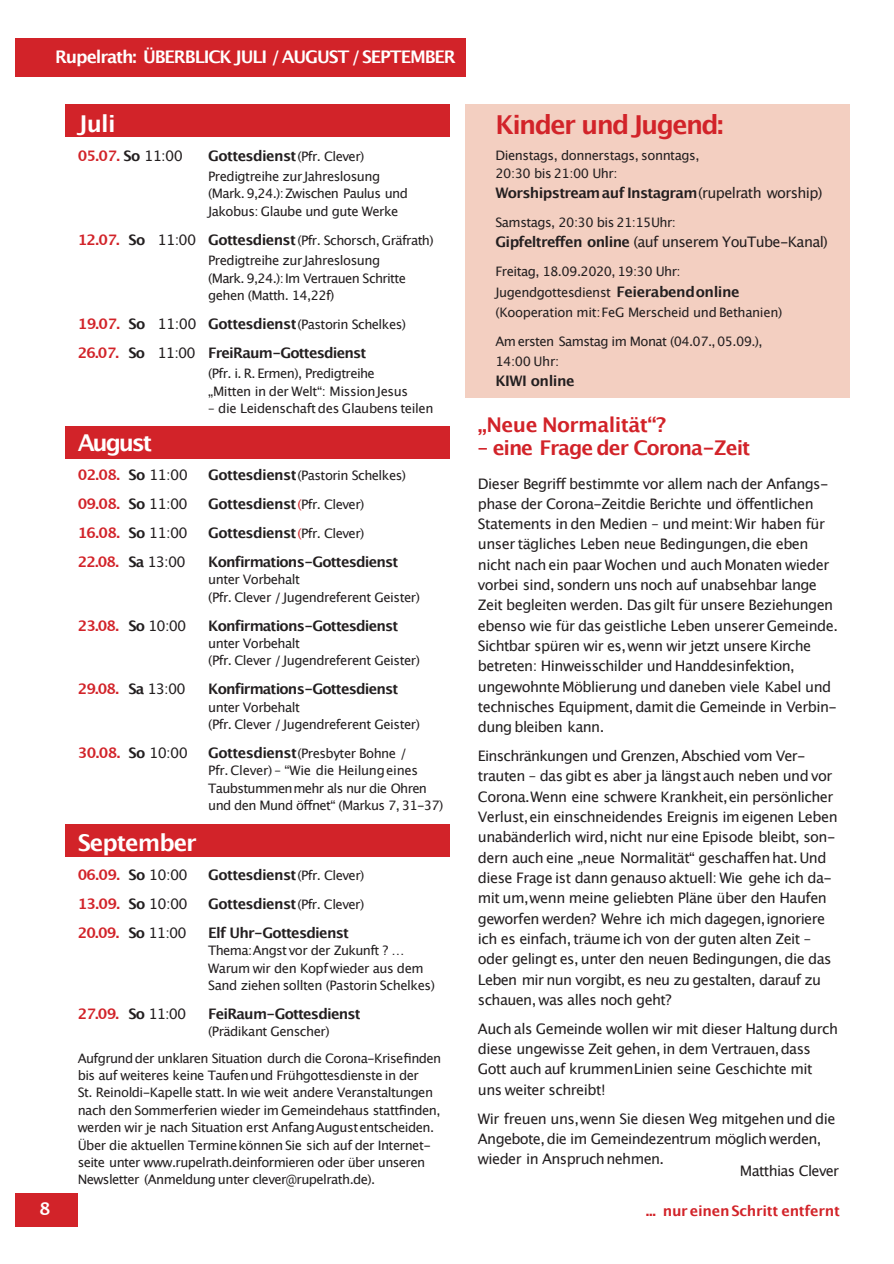
<style>
.page{position:relative;width:894px;height:1264px;background:#fff}
.page>*{position:absolute;margin:0;border:0;box-sizing:border-box;transform-origin:0 0}
.t1{font:26.1px "font 0000000024 ad 3 fb 3";letter-spacing:-.065em;color:#d22329}
.t2{font:23.25px "font 0000000024 ad 3 fb 3";letter-spacing:-.045em;color:#fff}
.t3{font:20.25px "font 0000000024 ad 3 fb 3";letter-spacing:-.05em;color:#d22329}
.t4{font:20.25px "font 0000000024 ad 3 fb 3";letter-spacing:-.03em;color:#d22329}
.t5{font:17.4px "font 0000000024 ad 3 fb 3";letter-spacing:-.065em;color:#fff}
.t6{font:14.55px/20.2px "font 0000000024 ad 3 fb 3";letter-spacing:-.04em;color:#231f20}
.t7{font:14.55px "font 0000000024 ad 3 fb 3";letter-spacing:-.02em;color:#d22329}
.t8{font:13.05px/17.4px "font 0000000024 ad 3 fb 3";letter-spacing:-.04em;color:#231f20}
.s1{color:#d22329}
.s2{font-size:13.05px}
.s3{font-size:14.55px;color:#d22329}
.s4{font-size:14.55px}
.s5{font-size:13.05px;color:#d22329}
</style>
<div class="page">
<div style="left:15px;top:1192px;width:62px;height:33px;background:#d22329"></div>
<div style="left:465px;top:104px;width:384px;height:293px;background:#f3cfc1"></div>
<div style="left:65px;top:426px;width:384px;height:33px;background:#d22329"></div>
<div style="left:15px;top:38px;width:450px;height:39px;background:#d22329"></div>
<div style="left:15px;top:1194px;width:63px;height:33px;background:#d22329"></div>
<div style="left:65px;top:104px;width:384px;height:32px;background:#d22329"></div>
<div style="left:65px;top:824px;width:384px;height:33px;background:#d22329"></div>
<p class="t5" style="left:55px;top:46px;width:178px">Rupelrath: ÜBERBLICK</p>
<p class="t5" style="left:77px;top:46px;width:380px">Rupelrath: THEMA JULI /AUGUST/SEPTEMBER</p>
<h2 class="t2" style="left:78px;top:109px;width:39px">Juli</h2>
<p class="t6" style="left:78px;top:145px;width:107px"><span class="s1">05.07.</span> So 11:00</p>
<p class="t6" style="left:208px;top:145px;width:158px">Gottesdienst<span class="s2">(Pfr. Clever)</span></p>
<p class="t8" style="left:208px;top:167px;width:201px">Predigtreihe zur Jahreslosung (Mark. 9,24.):Zwischen Paulus und<br>Jakobus: Glaube und gute Werke</p>
<p class="t8" style="left:208px;top:230px;width:227px;line-height:20.2px;text-indent:-130px"><span class="s3">12.07.</span> <span class="s4">So 11:00 Gottesdienst</span>(Pfr. Schorsch, Gräfrath)<br>Predigtreihe zur Jahreslosung</p>
<p class="t8" style="left:208px;top:269px;width:199px">(Mark. 9,24.):Im Vertrauen Schritte gehen (Matth. 14,22f)</p>
<p class="t6" style="left:78px;top:309px;width:330px;line-height:29px"><span class="s1">19.07.</span> So 11:00 Gottesdienst<span class="s2">(Pastorin Schelkes)<br></span><span class="s1">26.07.</span> So 11:00 FreiRaum-Gottesdienst</p>
<p class="t8" style="left:208px;top:365px;width:201px">(Pfr. i. R. Ermen), Predigtreihe „Mitten in der Welt“: MissionJesus</p>
<p class="t8" style="left:208px;top:399px;width:227px">– die Leidenschaft des Glaubens teilen</p>
<h2 class="t2" style="left:78px;top:428px;width:76px">August</h2>
<p class="t6" style="left:78px;top:464px;width:112px"><span class="s1">02.08.</span> So 11:00</p>
<p class="t8" style="left:208px;top:466px;width:199px"><span class="s4">Gottesdienst</span>(Pastorin Schelkes)</p>
<p class="t6" style="left:78px;top:493px;width:112px"><span class="s1">09.08.</span> So 11:00</p>
<p class="t6" style="left:208px;top:493px;width:158px">Gottesdienst<span class="s5">(</span><span class="s2">Pfr. Clever)</span></p>
<p class="t6" style="left:78px;top:522px;width:112px"><span class="s1">16.08.</span> So 11:00</p>
<p class="t6" style="left:208px;top:522px;width:158px">Gottesdienst<span class="s5">(</span><span class="s2">Pfr. Clever)</span></p>
<p class="t6" style="left:78px;top:551px;width:109px"><span class="s1">22.08.</span> Sa 13:00</p>
<p class="t6" style="left:208px;top:551px;width:191px">Konfirmations-Gottesdienst</p>
<p class="t8" style="left:208px;top:570px;width:213px">unter Vorbehalt<br>(Pfr. Clever / Jugendreferent Geister)</p>
<p class="t6" style="left:78px;top:615px;width:110px"><span class="s1">23.08.</span> So 10:00</p>
<p class="t6" style="left:208px;top:615px;width:191px">Konfirmations-Gottesdienst</p>
<p class="t8" style="left:208px;top:634px;width:213px">unter Vorbehalt<br>(Pfr. Clever / Jugendreferent Geister)</p>
<p class="t6" style="left:78px;top:679px;width:109px"><span class="s1">29.08.</span> Sa 13:00</p>
<p class="t6" style="left:208px;top:679px;width:191px">Konfirmations-Gottesdienst</p>
<p class="t8" style="left:208px;top:698px;width:213px">unter Vorbehalt<br>(Pfr. Clever / Jugendreferent Geister)</p>
<p class="t6" style="left:78px;top:742px;width:112px"><span class="s1">30.08.</span> So 10:00</p>
<p class="t8" style="left:208px;top:744px;width:236px"><span class="s4">Gottesdienst</span>(Presbyter Bohne /<br>Pfr. Clever) – “Wie die Heilungeines Taubstummenmehr als nur die Ohren und den Mund öffnet“ (Markus 7, 31-37)</p>
<h2 class="t2" style="left:78px;top:828px;width:121px">September</h2>
<p class="t6" style="left:78px;top:864px;width:112px"><span class="s1">06.09.</span> So 10:00</p>
<p class="t6" style="left:208px;top:864px;width:158px">Gottesdienst<span class="s2">(Pfr. Clever)</span></p>
<p class="t6" style="left:78px;top:893px;width:112px"><span class="s1">13.09.</span> So 10:00</p>
<p class="t6" style="left:208px;top:893px;width:157px">Gottesdienst<span class="s2">(Pfr. Clever)</span></p>
<p class="t6" style="left:78px;top:922px;width:110px"><span class="s1">20.09.</span> So 11:00</p>
<p class="t6" style="left:208px;top:922px;width:142px">Elf Uhr-Gottesdienst</p>
<p class="t8" style="left:208px;top:941px;width:228px">Thema:Angst vor der Zukunft ? …<br>Warum wir den Kopfwieder aus dem<br>Sand ziehen sollten (Pastorin Schelkes)</p>
<p class="t6" style="left:78px;top:1003px;width:110px"><span class="s1">27.09.</span> So 11:00</p>
<p class="t6" style="left:208px;top:1003px;width:154px">FeiRaum-Gottesdienst</p>
<p class="t8" style="left:78px;top:1018px;width:365px;line-height:26.1px;text-indent:130px">(Prädikant Genscher)<br>Aufgrund der unklaren Situation durch die Corona-Krisefinden</p>
<p class="t8" style="left:78px;top:1066px;width:364px">bis auf weiteres keine Taufenund Frühgottesdienste in der<br>St. Reinoldi-Kapelle statt. In wie weit andere Veranstaltungen nach den Sommerferien wieder im Gemeindehaus stattfinden, werden wir je nach Situation erst AnfangAugustentscheiden.<br>Über die aktuellen Terminekönnen Sie sich auf der Internet&shy;seite unter www.rupelrath.deinformieren oder über unseren Newsletter (Anmeldung unter clever@rupelrath.de).</p>
<h1 class="t1" style="left:495px;top:109px;width:230px">Kinder und Jugend:</h1>
<p class="t8" style="left:495px;top:147px;width:205px">Dienstags, donnerstags, sonntags,<br>20:30 bis 21:00 Uhr:</p>
<p class="t6" style="left:495px;top:182px;width:328px">Worshipstream auf Instagram(rupelrath worship)</p>
<p class="t8" style="left:495px;top:213px;width:182px">Samstags, 20:30 bis 21:15Uhr:</p>
<p class="t6" style="left:495px;top:232px;width:334px">Gipfeltreffen online (auf unserem YouTube-Kanal)</p>
<p class="t8" style="left:495px;top:261px;width:288px;line-height:20.2px">Freitag, 18.09.2020, 19:30 Uhr:<br>Jugendgottesdienst <span class="s4">Feierabendonline </span>(Kooperation mit:FeG Merscheid und Bethanien)</p>
<p class="t8" style="left:495px;top:331px;width:269px;line-height:20.2px">Am ersten Samstag im Monat (04.07., 05.09.),<br>14:00 Uhr:</p>
<p class="t6" style="left:495px;top:371px;width:81px">KIWI online</p>
<h3 class="t4" style="left:478px;top:412px;width:190px">„Neue Normalität“?</h3>
<h3 class="t3" style="left:478px;top:436px;width:274px">– eine Frage der Corona-Zeit</h3>
<p class="t6" style="left:478px;top:473px;width:361px">Dieser Begriff bestimmte vor allem nach der Anfangs&shy;phase der Corona-Zeitdie Berichte und öffentlichen Statements in den Medien – und meint:Wir haben für unser tägliches Leben neue Bedingungen,die eben nicht nach ein paar Wochen und auch Monaten wieder vorbei sind, sondern uns noch auf unabsehbar lange Zeit begleiten werden. Das gilt für unsere Beziehungen ebenso wie für das geistliche Leben unserer Gemeinde.<br>Sichtbar spüren wir es, wenn wir jetzt unsere Kirche betreten: Hinweisschilder und Handdesinfektion, ungewohnte Möblierung und daneben viele Kabel und technisches Equipment, damit die Gemeinde in Verbin&shy;dung bleiben kann.</p>
<p class="t6" style="left:478px;top:745px;width:361px">Einschränkungen und Grenzen, Abschied vom Ver&shy;trauten – das gibt es aber ja längst auch neben und vor Corona.Wenn eine schwere Krankheit,ein persönlicher Verlust,ein einschneidendes Ereignis im eigenen Leben unabänderlich wird,nicht nur eine Episode bleibt, son&shy;dern auch eine „neue Normalität“ geschaffenhat. Und diese Frage ist dann genauso aktuell: Wie gehe ich da&shy;mit um,wenn meine geliebten Pläne über den Haufen geworfen werden? Wehre ich mich dagegen,ignoriere ich es einfach, träume ich von der guten alten Zeit – oder gelingt es, unter den neuen Bedingungen, die das Leben mir nun vorgibt, es neu zu gestalten, darauf zu schauen, was alles noch geht?</p>
<p class="t6" style="left:478px;top:1018px;width:361px">Auch als Gemeinde wollen wir mit dieser Haltung durch diese ungewisse Zeit gehen, in dem Vertrauen,dass Gott auch auf krummenLinien seine Geschichte mit uns weiter schreibt!</p>
<p class="t6" style="left:478px;top:1108px;width:359px">Wir freuen uns,wenn Sie diesen Weg mitgehen und die<br>Angebote, die im Gemeindezentrum möglich werden, wieder in Anspruchnehmen.</p>
<p class="t6" style="left:739px;top:1160px;width:101px">Matthias Clever</p>
<p class="t5" style="left:39px;top:1198px;width:13px">8</p>
<p class="t7" style="left:645px;top:1202px;width:195px">... nur einenSchritt entfernt</p>
</div>
